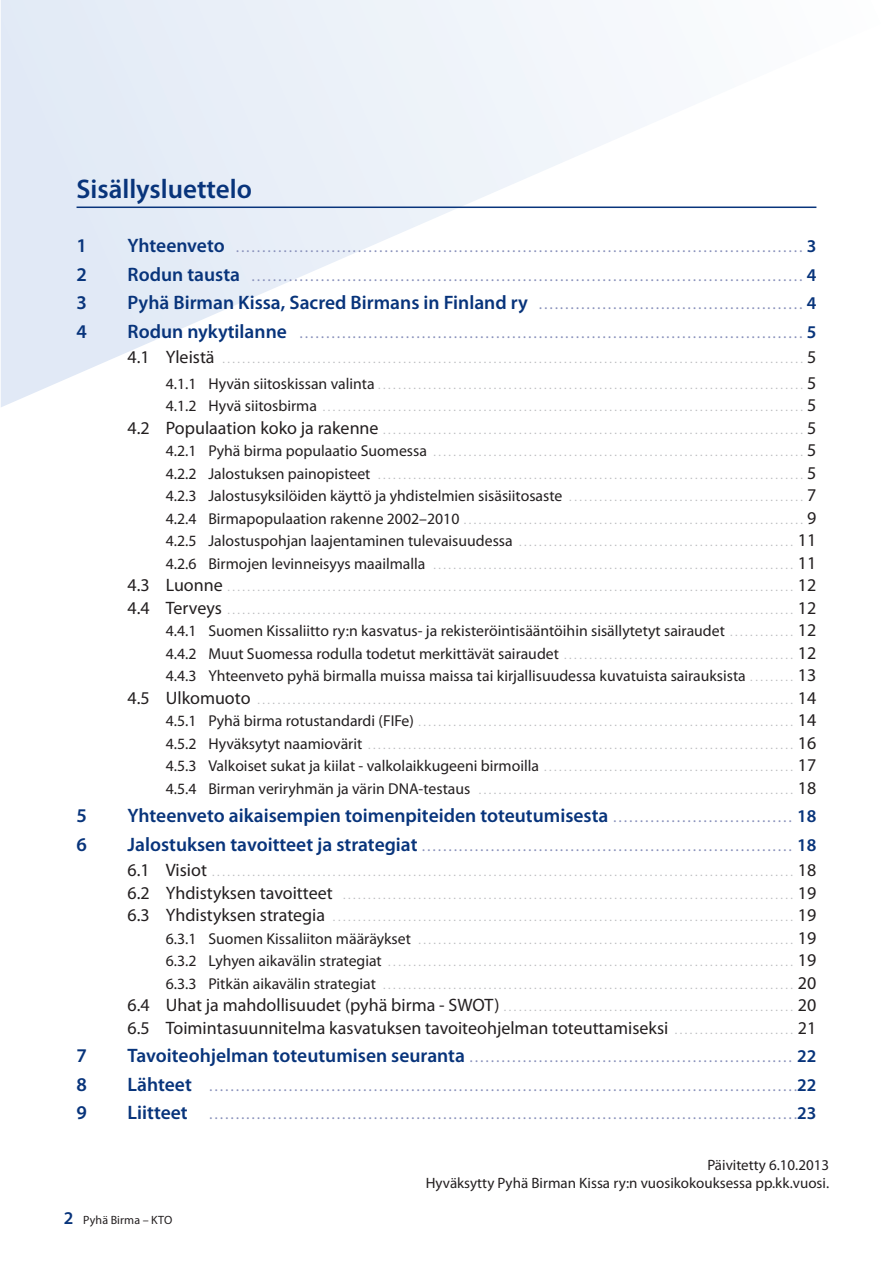
<style>
.page{position:relative;width:893px;height:1263px;background:#fff}
.page>*{position:absolute;margin:0;border:0;box-sizing:border-box;transform-origin:0 0}
.t1{font:600 27px "Myriad Pro";color:#08347b}
.t2{font:600 19.5px "Myriad Pro";color:#08347b}
.t3{font:18px "Myriad Pro";color:#231f20}
.t4{font:15.75px/22.5px "Myriad Pro";color:#231f20;text-align:justify}
.t5{font:15px/18px "Myriad Pro";color:#231f20;text-align:right}
.t6{font:12px/22.5px "Myriad Pro";color:#bcbdc0;text-align:right}
.t7{font:600 12px "Myriad Pro";color:#8991bb}
.t8{font:12px "Myriad Pro";letter-spacing:.01em;color:#231f20}
.s1{font-size:19.5px;color:#08347b}
.s2{font-size:18px;color:#08347b}
.s3{font-weight:600;font-size:19.5px;color:#08347b}
.s4{font-weight:600;color:#8991bb}
.s5{font-weight:600;font-size:18px;color:#08347b}
.s6{font-size:18px;color:#231f20}
.s7{font-size:15.75px;color:#231f20}
.s8{font-size:12px;color:#bcbdc0}
.s9{font-size:18px}
.s10{font-size:12px;color:#8991bb}
</style>
<div class="page">
<svg style="left:1px;top:0;width:816px;height:407px"></svg>
<hr style="left:77px;top:207px;width:739px;height:1px;background:#08347b">
<h1 class="t1" style="left:77px;top:172px;width:177px">Sisällysluettelo</h1>
<h2 class="t2" style="left:77px;top:233px;width:12px">1</h2>
<p class="t7" style="left:128px;top:240px;width:690px"><span class="s1">Yhteenveto</span> . . . . . . . . . . . . . . . . . . . . . . . . . . . . . . . . . . . . . . . . . . . . . . . . . . . . . . . . . . . . . . . . . . . . . . . . . . . . . . . . . . . . . . . . . . . . . . . . . . . . . . . . . . . <span class="s2">3</span></p>
<h2 class="t2" style="left:77px;top:262px;width:12px">2</h2>
<p class="t7" style="left:128px;top:269px;width:690px"><span class="s1">Rodun tausta</span> . . . . . . . . . . . . . . . . . . . . . . . . . . . . . . . . . . . . . . . . . . . . . . . . . . . . . . . . . . . . . . . . . . . . . . . . . . . . . . . . . . . . . . . . . . . . . . . . . . . . . . . . <span class="s2">4</span></p>
<h2 class="t2" style="left:77px;top:290px;width:12px">3</h2>
<p class="t7" style="left:128px;top:297px;width:690px"><span class="s1">Pyhä Birman Kissa, Sacred Birmans in Finland ry</span> . . . . . . . . . . . . . . . . . . . . . . . . . . . . . . . . . . . . . . . . . . . . . . . . . . <span class="s2">4</span></p>
<h2 class="t2" style="left:77px;top:319px;width:12px">4</h2>
<p class="t6" style="left:128px;top:321px;width:690px;line-height:25.5px"><span class="s3">Rodun nykytilanne</span> <span class="s4">. . . . . . . . . . . . . . . . . . . . . . . . . . . . . . . . . . . . . . . . . . . . . . . . . . . . . . . . . . . . . . . . . . . . . . . . . . . . . . . . . . . . . . . . . . . . . . .</span> <span class="s5">5<br></span><span class="s6">4.1 Yleistä</span> . . . . . . . . . . . . . . . . . . . . . . . . . . . . . . . . . . . . . . . . . . . . . . . . . . . . . . . . . . . . . . . . . . . . . . . . . . . . . . . . . . . . . . . . . . . . . . . . . . . . . . . . . . . . . . . . . . . . <span class="s6">5<br></span><span class="s7">4.1.1 Hyvän siitoskissan valinta</span> . . . . . . . . . . . . . . . . . . . . . . . . . . . . . . . . . . . . . . . . . . . . . . . . . . . . . . . . . . . . . . . . . . . . . . . . . . . . . . . . . . . . . <span class="s6">5</span></p>
<p class="t6" style="left:128px;top:396px;width:690px"><span class="s7">4.1.2 Hyvä siitosbirma</span> . . . . . . . . . . . . . . . . . . . . . . . . . . . . . . . . . . . . . . . . . . . . . . . . . . . . . . . . . . . . . . . . . . . . . . . . . . . . . . . . . . . . . . . . . . . . . . . . <span class="s6">5<br>4.2 Populaation koko ja rakenne</span> . . . . . . . . . . . . . . . . . . . . . . . . . . . . . . . . . . . . . . . . . . . . . . . . . . . . . . . . . . . . . . . . . . . . . . . . . . . . . . . . . . . . <span class="s6">5<br></span><span class="s7">4.2.1 Pyhä birma populaatio Suomessa</span> . . . . . . . . . . . . . . . . . . . . . . . . . . . . . . . . . . . . . . . . . . . . . . . . . . . . . . . . . . . . . . . . . . . . . . . . . . <span class="s6">5<br></span><span class="s7">4.2.2 Jalostuksen painopisteet</span> . . . . . . . . . . . . . . . . . . . . . . . . . . . . . . . . . . . . . . . . . . . . . . . . . . . . . . . . . . . . . . . . . . . . . . . . . . . . . . . . . . . . . <span class="s6">5</span></p>
<h3 class="t4" style="left:166px;top:484px;width:652px">4.2.3 Jalostusyksilöiden käyttö ja yhdistelmien sisäsiitosaste <span class="s8">. . . . . . . . . . . . . . . . . . . . . . . . . . . . . . . . . . . . . . . . . . . . . . .</span> <span class="s9">7</span></h3>
<p class="t6" style="left:128px;top:508px;width:690px"><span class="s7">4.2.4 Birmapopulaation rakenne 2002–2010</span> . . . . . . . . . . . . . . . . . . . . . . . . . . . . . . . . . . . . . . . . . . . . . . . . . . . . . . . . . . . . . . . . . . . . <span class="s6">9<br></span><span class="s7">4.2.5 Jalostuspohjan laajentaminen tulevaisuudessa</span> . . . . . . . . . . . . . . . . . . . . . . . . . . . . . . . . . . . . . . . . . . . . . . . . . . . . . . . <span class="s6">11<br></span><span class="s7">4.2.6 Birmojen levinneisyys maailmalla</span> . . . . . . . . . . . . . . . . . . . . . . . . . . . . . . . . . . . . . . . . . . . . . . . . . . . . . . . . . . . . . . . . . . . . . . . . <span class="s6">11<br>4.3 Luonne</span> . . . . . . . . . . . . . . . . . . . . . . . . . . . . . . . . . . . . . . . . . . . . . . . . . . . . . . . . . . . . . . . . . . . . . . . . . . . . . . . . . . . . . . . . . . . . . . . . . . . . . . . . . . . . . . . . . <span class="s6">12<br>4.4 Terveys</span> . . . . . . . . . . . . . . . . . . . . . . . . . . . . . . . . . . . . . . . . . . . . . . . . . . . . . . . . . . . . . . . . . . . . . . . . . . . . . . . . . . . . . . . . . . . . . . . . . . . . . . . . . . . . . . . . . <span class="s6">12</span></p>
<p class="t4" style="left:166px;top:619px;width:652px">4.4.1 Suomen Kissaliitto ry:n kasvatus- ja rekisteröintisääntöihin sisällytetyt sairaudet <span class="s8">. . . . . . . . . . . . .</span> <span class="s9">12<br></span>4.4.2 Muut Suomessa rodulla todetut merkittävät sairaudet <span class="s8">. . . . . . . . . . . . . . . . . . . . . . . . . . . . . . . . . . . . . . . . . . . . . .</span> <span class="s9">12<br></span>4.4.3 Yhteenveto pyhä birmalla muissa maissa tai kirjallisuudessa kuvatuista sairauksista <span class="s8">. . . . . . . . .</span> <span class="s9">13</span></p>
<p class="t6" style="left:166px;top:688px;width:652px;text-align:justify;text-indent:-38px"><span class="s6">4.5 Ulkomuoto</span> . . . . . . . . . . . . . . . . . . . . . . . . . . . . . . . . . . . . . . . . . . . . . . . . . . . . . . . . . . . . . . . . . . . . . . . . . . . . . . . . . . . . . . . . . . . . . . . . . . . . . . . . . . . <span class="s6">14<br></span><span class="s7">4.5.1 Pyhä birma rotustandardi (FIFe)</span> . . . . . . . . . . . . . . . . . . . . . . . . . . . . . . . . . . . . . . . . . . . . . . . . . . . . . . . . . . . . . . . . . . . . . . . . . . . <span class="s6">14<br></span><span class="s7">4.5.2 Hyväksytyt naamiovärit</span> . . . . . . . . . . . . . . . . . . . . . . . . . . . . . . . . . . . . . . . . . . . . . . . . . . . . . . . . . . . . . . . . . . . . . . . . . . . . . . . . . . . . . <span class="s6">16</span></p>
<h3 class="t4" style="left:166px;top:754px;width:652px">4.5.3 Valkoiset sukat ja kiilat - valkolaikkugeeni birmoilla <span class="s8">. . . . . . . . . . . . . . . . . . . . . . . . . . . . . . . . . . . . . . . . . . . . . . . . . .</span> <span class="s9">17</span></h3>
<p class="t6" style="left:166px;top:778px;width:652px"><span class="s7">4.5.4 Birman veriryhmän ja värin DNA-testaus</span> . . . . . . . . . . . . . . . . . . . . . . . . . . . . . . . . . . . . . . . . . . . . . . . . . . . . . . . . . . . . . . . <span class="s6">18</span></p>
<h2 class="t2" style="left:77px;top:803px;width:12px">5</h2>
<h2 class="t2" style="left:128px;top:803px;width:690px">Yhteenveto aikaisempien toimenpiteiden toteutumisesta <span class="s10">. . . . . . . . . . . . . . . . . . . . . . . . . . . . . . . . . .</span> <span class="s9">18</span></h2>
<h2 class="t2" style="left:77px;top:832px;width:12px">6</h2>
<p class="t6" style="left:128px;top:834px;width:690px;line-height:25.5px;text-align:left"><span class="s3">Jalostuksen tavoitteet ja strategiat</span> <span class="s4">. . . . . . . . . . . . . . . . . . . . . . . . . . . . . . . . . . . . . . . . . . . . . . . . . . . . . . . . . . . . . . . . . . . . . .</span> <span class="s5">18<br></span><span class="s6">6.1 Visiot</span> . . . . . . . . . . . . . . . . . . . . . . . . . . . . . . . . . . . . . . . . . . . . . . . . . . . . . . . . . . . . . . . . . . . . . . . . . . . . . . . . . . . . . . . . . . . . . . . . . . . . . . . . . . . . . . . . . . . . <span class="s6">18</span></p>
<p class="t6" style="left:128px;top:883px;width:690px"><span class="s6">6.2 Yhdistyksen tavoitteet</span> . . . . . . . . . . . . . . . . . . . . . . . . . . . . . . . . . . . . . . . . . . . . . . . . . . . . . . . . . . . . . . . . . . . . . . . . . . . . . . . . . . . . . . . . . . <span class="s6">19<br>6.3 Yhdistyksen strategia</span> . . . . . . . . . . . . . . . . . . . . . . . . . . . . . . . . . . . . . . . . . . . . . . . . . . . . . . . . . . . . . . . . . . . . . . . . . . . . . . . . . . . . . . . . . . . . <span class="s6">19<br></span><span class="s7">6.3.1 Suomen Kissaliiton määräykset</span> . . . . . . . . . . . . . . . . . . . . . . . . . . . . . . . . . . . . . . . . . . . . . . . . . . . . . . . . . . . . . . . . . . . . . . . . . . . <span class="s6">19<br></span><span class="s7">6.3.2 Lyhyen aikavälin strategiat</span> . . . . . . . . . . . . . . . . . . . . . . . . . . . . . . . . . . . . . . . . . . . . . . . . . . . . . . . . . . . . . . . . . . . . . . . . . . . . . . . . . <span class="s6">19<br></span><span class="s7">6.3.3 Pitkän aikavälin strategiat</span> . . . . . . . . . . . . . . . . . . . . . . . . . . . . . . . . . . . . . . . . . . . . . . . . . . . . . . . . . . . . . . . . . . . . . . . . . . . . . . . . . . <span class="s6">20<br>6.4 Uhat ja mahdollisuudet (pyhä birma - SWOT)</span> . . . . . . . . . . . . . . . . . . . . . . . . . . . . . . . . . . . . . . . . . . . . . . . . . . . . . . . . . . <span class="s6">20</span></p>
<h3 class="t3" style="left:128px;top:1016px;width:690px">6.5 Toimintasuunnitelma kasvatuksen tavoiteohjelman toteuttamiseksi <span class="s8">. . . . . . . . . . . . . . . . . . . . . . . .</span> 21</h3>
<h2 class="t2" style="left:77px;top:1043px;width:12px">7</h2>
<p class="t7" style="left:128px;top:1050px;width:690px"><span class="s1">Tavoiteohjelman toteutumisen seuranta</span> . . . . . . . . . . . . . . . . . . . . . . . . . . . . . . . . . . . . . . . . . . . . . . . . . . . . . . . . . . . . . <span class="s2">22</span></p>
<h2 class="t2" style="left:77px;top:1072px;width:12px">8</h2>
<p class="t7" style="left:128px;top:1079px;width:690px"><span class="s1">Lähteet</span> . . . . . . . . . . . . . . . . . . . . . . . . . . . . . . . . . . . . . . . . . . . . . . . . . . . . . . . . . . . . . . . . . . . . . . . . . . . . . . . . . . . . . . . . . . . . . . . . . . . . . . . . . . . . . . .<span class="s2">22</span></p>
<h2 class="t2" style="left:77px;top:1100px;width:12px">9</h2>
<p class="t7" style="left:128px;top:1107px;width:690px"><span class="s1">Liitteet</span> . . . . . . . . . . . . . . . . . . . . . . . . . . . . . . . . . . . . . . . . . . . . . . . . . . . . . . . . . . . . . . . . . . . . . . . . . . . . . . . . . . . . . . . . . . . . . . . . . . . . . . . . . . . . . . .<span class="s2">23</span></p>
<p class="t8" style="left:64px;top:1213px;width:110px"><span class="s5">2</span> Pyhä Birma – KTO</p>
<p class="t5" style="left:426px;top:1156px;width:405px">Päivitetty 6.10.2013<br>Hyväksytty Pyhä Birman Kissa ry:n vuosikokouksessa pp.kk.vuosi.</p>
</div>
